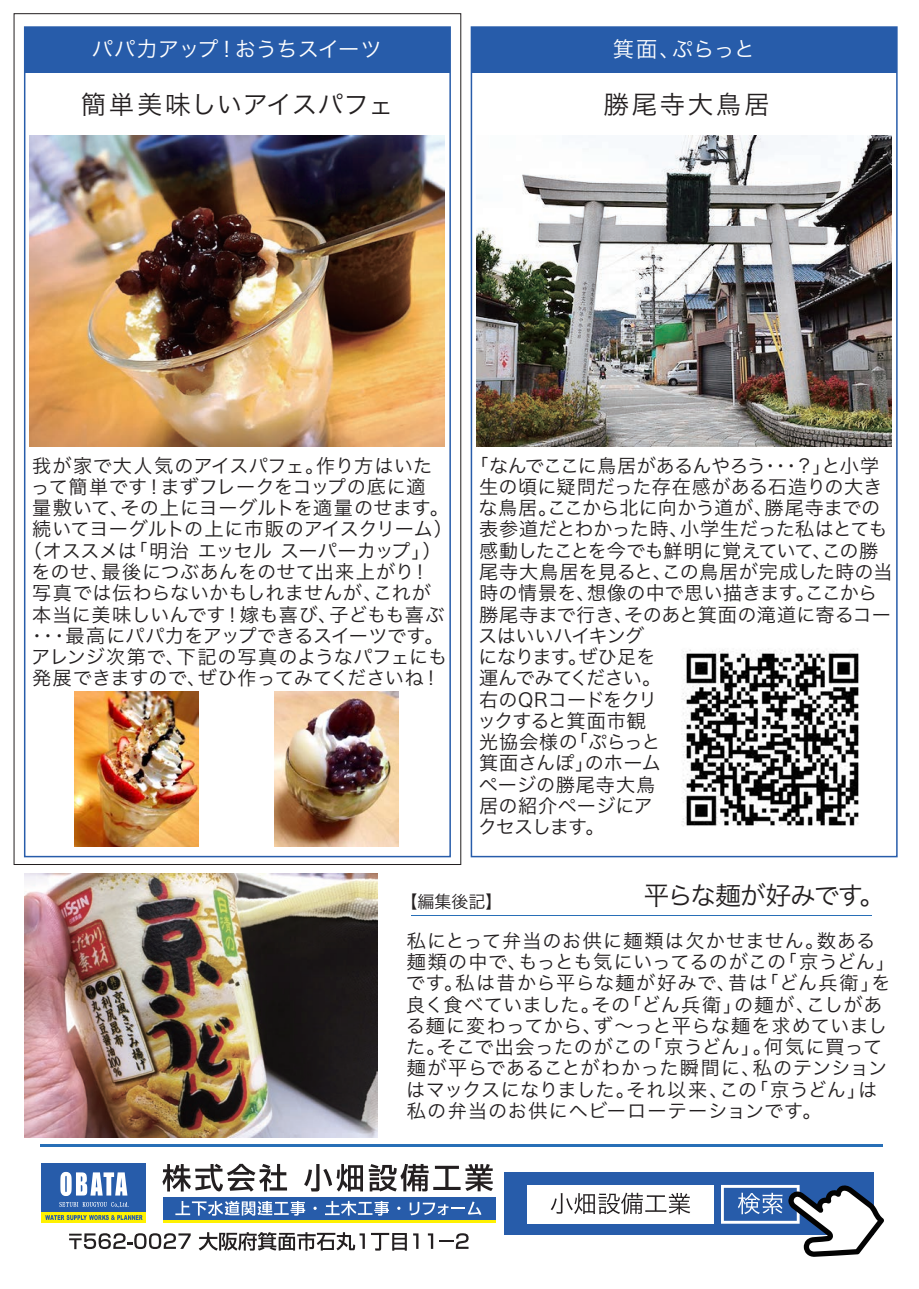
<style>
.page{position:relative;width:919px;height:1289px;background:#fff}
.page>*{position:absolute;margin:0;border:0;box-sizing:border-box;transform-origin:0 0}
.t1{font:25.5px "Hira Kaku Pro W3";color:#231f20}
.t2{font:25.5px "Hira Kaku Pro W3";letter-spacing:-.05em;color:#231f20}
.t3{font:21.3px "Hira Kaku Pro W3";letter-spacing:-.005em;color:#fff}
.t4{font:19.2px/21.3px "Hira Kaku Pro W3";letter-spacing:.01em;color:#231f20}
.t5{font:19.2px/21.3px "Hira Kaku Pro W3";letter-spacing:.03em;color:#231f20}
.t6{font:19.2px "Hira Kaku Pro W3";letter-spacing:-.01em;color:#231f20}
.t7{font:19.2px "Hira Kaku Pro W3";letter-spacing:-.02em;color:#231f20}
.t8{font:19.2px "Hira Kaku Pro W3";letter-spacing:-.015em;color:#231f20}
.t9{font:16.95px "Hira Kaku Pro W3";color:#231f20}
</style>
<div class="page">
<svg style="left:69px;top:1233px;width:122px;height:16px"></svg>
<svg style="left:199px;top:1232px;width:166px;height:18px"></svg>
<svg style="left:371px;top:1232px;width:36px;height:18px"></svg>
<svg style="left:413px;top:1233px;width:5px;height:15px"></svg>
<svg style="left:428px;top:1233px;width:5px;height:15px"></svg>
<svg style="left:439px;top:1233px;width:29px;height:15px"></svg>
<div style="left:504px;top:1172px;width:369px;height:63px;background:#275caa"></div>
<div style="left:527px;top:1184px;width:186px;height:39px;background:#fff"></div>
<svg style="left:550px;top:1192px;width:140px;height:22px"></svg>
<svg style="left:721px;top:1184px;width:163px;height:72px"></svg>
<div style="left:42px;top:1162px;width:104px;height:50px;background:#275caa"></div>
<svg style="left:42px;top:1212px;width:104px;height:10px"></svg>
<svg style="left:45px;top:1214px;width:97px;height:5px"></svg>
<svg style="left:60px;top:1171px;width:67px;height:24px"></svg>
<svg style="left:59px;top:1202px;width:70px;height:5px"></svg>
<div style="left:163px;top:1196px;width:333px;height:24px;background:#275caa"></div>
<hr style="left:163px;top:1219px;width:333px;height:3px;background:#fff101">
<svg style="left:162px;top:1163px;width:125px;height:28px"></svg>
<svg style="left:304px;top:1164px;width:59px;height:27px"></svg>
<svg style="left:369px;top:1163px;width:124px;height:28px"></svg>
<svg style="left:175px;top:1200px;width:130px;height:15px"></svg>
<svg style="left:325px;top:1200px;width:64px;height:15px"></svg>
<svg style="left:409px;top:1201px;width:72px;height:14px"></svg>
<hr style="left:40px;top:1144px;width:842px;height:2px;background:#286fb7">
<hr style="left:412px;top:915px;width:459px;height:1px;background:#286fb7">
<div style="left:25px;top:27px;width:425px;height:46px;background:#275caa"></div>
<div style="left:24px;top:26px;width:427px;height:831px;border:2px solid #275caa"></div>
<img style="left:30px;top:135px;width:414px;height:311px">
<div style="left:471px;top:27px;width:425px;height:46px;background:#275caa"></div>
<div style="left:470px;top:26px;width:427px;height:831px;border:2px solid #275caa"></div>
<img style="left:476px;top:135px;width:415px;height:311px">
<img style="left:681px;top:649px;width:178px;height:178px">
<img style="left:25px;top:873px;width:352px;height:264px">
<img style="left:74px;top:691px;width:124px;height:155px">
<img style="left:274px;top:691px;width:124px;height:155px">
<p class="t3" style="left:612px;top:30px;width:144px">箕面、ぷらっと</p>
<p class="t3" style="left:92px;top:30px;width:291px">パパ力アップ！おうちスイーツ</p>
<h1 class="t1" style="left:81px;top:81px;width:314px">簡単美味しいアイスパフェ</h1>
<h1 class="t1" style="left:603px;top:81px;width:167px">勝尾寺大鳥居</h1>
<p class="t4" style="left:32px;top:453px;width:401px">我が家で大人気のアイスパフェ。作り方はいた</p>
<p class="t4" style="left:31px;top:474px;width:396px">って簡単です！まずフレークをコップの底に適</p>
<p class="t4" style="left:32px;top:496px;width:418px">量敷いて、その上にヨーグルトを適量のせます。</p>
<p class="t6" style="left:32px;top:512px;width:422px">続いてヨーグルトの上に市販のアイスクリーム）</p>
<p class="t7" style="left:23px;top:533px;width:420px">（オススメは「明治 エッセル スーパーカップ」）</p>
<p class="t4" style="left:32px;top:560px;width:399px">をのせ、最後につぶあんをのせて出来上がり！</p>
<p class="t4" style="left:32px;top:581px;width:400px">写真では伝わらないかもしれませんが、これが</p>
<p class="t4" style="left:32px;top:602px;width:413px">本当に美味しいんです！嫁も喜び、子どもも喜ぶ</p>
<p class="t4" style="left:27px;top:623px;width:417px">・・・最高にパパ力をアップできるスイーツです。</p>
<p class="t8" style="left:31px;top:639px;width:417px">アレンジ次第で、下記の写真のようなパフェにも</p>
<p class="t4" style="left:32px;top:666px;width:410px">発展できますので、ぜひ作ってみてくださいね！</p>
<p class="t4" style="left:477px;top:453px;width:417px;text-indent:-8px">「なんでここに鳥居があるんやろう・・・？」と小学生の頃に疑問だった存在感がある石造りの大きな鳥居。ここから北に向かう道が、勝尾寺までの表参道だとわかった時、小学生だった私はとても感動したことを今でも鮮明に覚えていて、この勝尾寺大鳥居を見ると、この鳥居が完成した時の当時の情景を、想像の中で思い描きます。ここから勝尾寺まで行き、そのあと箕面の滝道に寄るコースはいいハイキング<br>になります。ぜひ足を<br>運んでみてください。<br>右のQRコードをクリ<br>ックすると箕面市観<br>光協会様の「ぷらっと<br>箕面さんぽ」のホーム<br>ページの勝尾寺大鳥<br>居の紹介ページにア<br>クセスします。</p>
<p class="t9" style="left:400px;top:887px;width:104px">【編集後記】</p>
<h1 class="t2" style="left:643px;top:873px;width:243px">平らな麺が好みです。</h1>
<p class="t5" style="left:405px;top:928px;width:491px">私にとって弁当のお供に麺類は欠かせません。数ある麺類の中で、もっとも気にいってるのがこの「京うどん」です。私は昔から平らな麺が好みで、昔は「どん兵衛」を良く食べていました。その「どん兵衛」の麺が、こしがある麺に変わってから、ず～っと平らな麺を求めていました。そこで出会ったのがこの「京うどん」。何気に買って麺が平らであることがわかった瞬間に、私のテンションはマックスになりました。それ以来、この「京うどん」は私の弁当のお供にヘビーローテーションです。</p>
</div>
